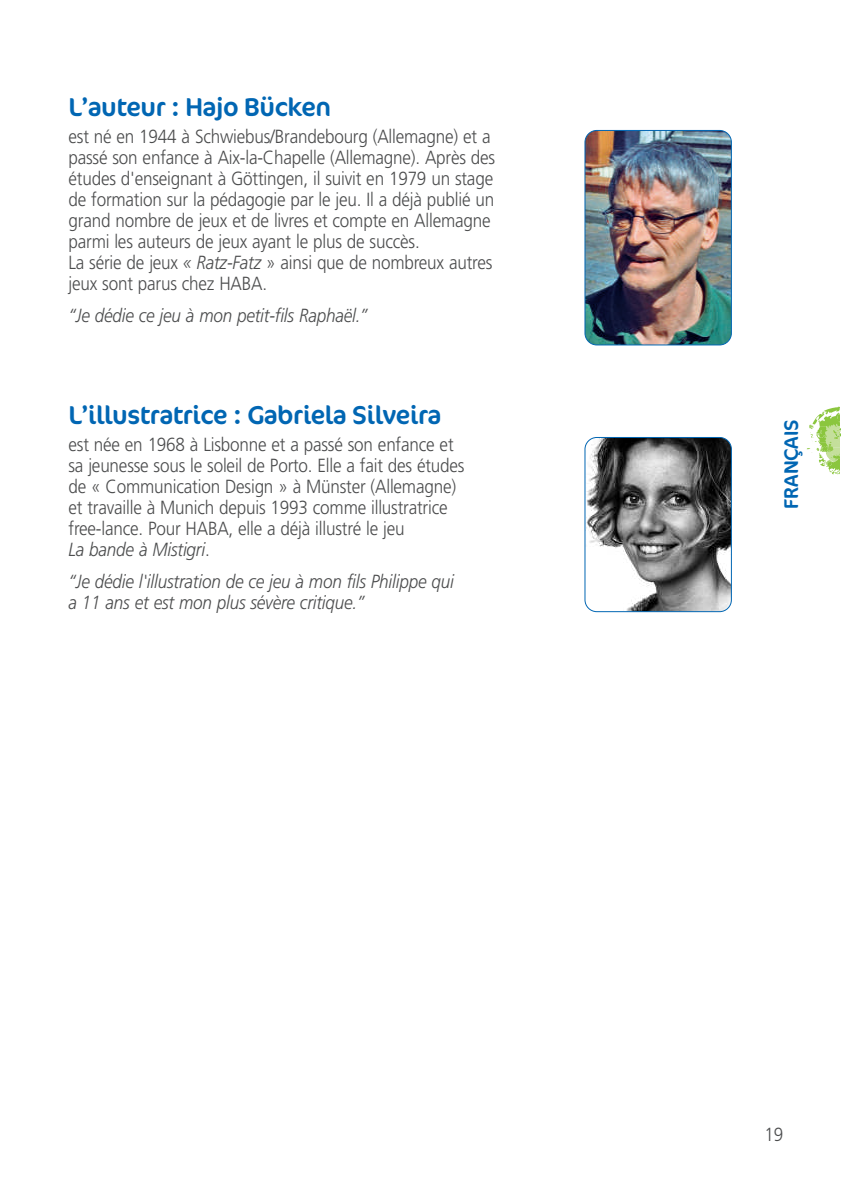
<style>
.page{position:relative;width:842px;height:1191px;background:#fff}
.page>*{position:absolute;margin:0;border:0;box-sizing:border-box;transform-origin:0 0}
.t1{font:26px "Cocon";letter-spacing:-.02em;color:#0166b3}
.t2{font:20px "Cocon";color:#0166b3}
.t3{font:300 19px/21px "Frutiger";letter-spacing:-.01em;color:#4b4c4d;scale:.9 1}
.t4{font:italic 300 19px/21px "Frutiger";letter-spacing:-.01em;color:#4b4c4d;scale:.9 1}
.s1{font-style:italic}
</style>
<div class="page">
<svg style="left:807px;top:406px;width:33px;height:69px"></svg>
<img style="left:585px;top:130px;width:146px;height:215px;border-radius:12px">
<div style="left:584px;top:130px;width:148px;height:215px;border:2px solid #0166b3;border-radius:12px"></div>
<img style="left:585px;top:437px;width:146px;height:174px;border-radius:12px">
<div style="left:584px;top:437px;width:148px;height:175px;border:2px solid #0166b3;border-radius:12px"></div>
<h1 class="t1" style="left:69px;top:93px;width:264px">L’auteur : Hajo Bücken</h1>
<p class="t3" style="left:69px;top:127px;width:476px">est né en 1944 à Schwiebus/Brandebourg (Allemagne) et a passé son enfance à Aix-la-Chapelle (Allemagne). Après des études d'enseignant à Göttingen, il suivit en 1979 un stage de formation sur la pédagogie par le jeu. Il a déjà publié un grand nombre de jeux et de livres et compte en Allemagne parmi les auteurs de jeux ayant le plus de succès.<br>La série de jeux <span class="s1">« Ratz-Fatz</span> » ainsi que de nombreux autres jeux sont parus chez HABA.</p>
<p class="t4" style="left:69px;top:306px;width:334px">“Je dédie ce jeu à mon petit-fils Raphaël.”</p>
<h1 class="t1" style="left:69px;top:401px;width:374px">L’illustratrice : Gabriela Silveira</h1>
<p class="t3" style="left:69px;top:435px;width:442px">est née en 1968 à Lisbonne et a passé son enfance et sa jeunesse sous le soleil de Porto. Elle a fait des études de « Communication Design » à Münster (Allemagne) et travaille à Munich depuis 1993 comme illustratrice free-lance. Pour HABA, elle a déjà illustré le jeu<br><span class="s1">La bande à Mistigri</span>.</p>
<p class="t4" style="left:69px;top:572px;width:430px">“Je dédie l'illustration de ce jeu à mon fils Philippe qui a 11 ans et est mon plus sévère critique.”</p>
<p class="t2" style="left:780px;top:509px;width:91px;rotate:-90deg">FRANÇAIS</p>
<p class="t3" style="left:764px;top:1125px;width:22px">19</p>
</div>
